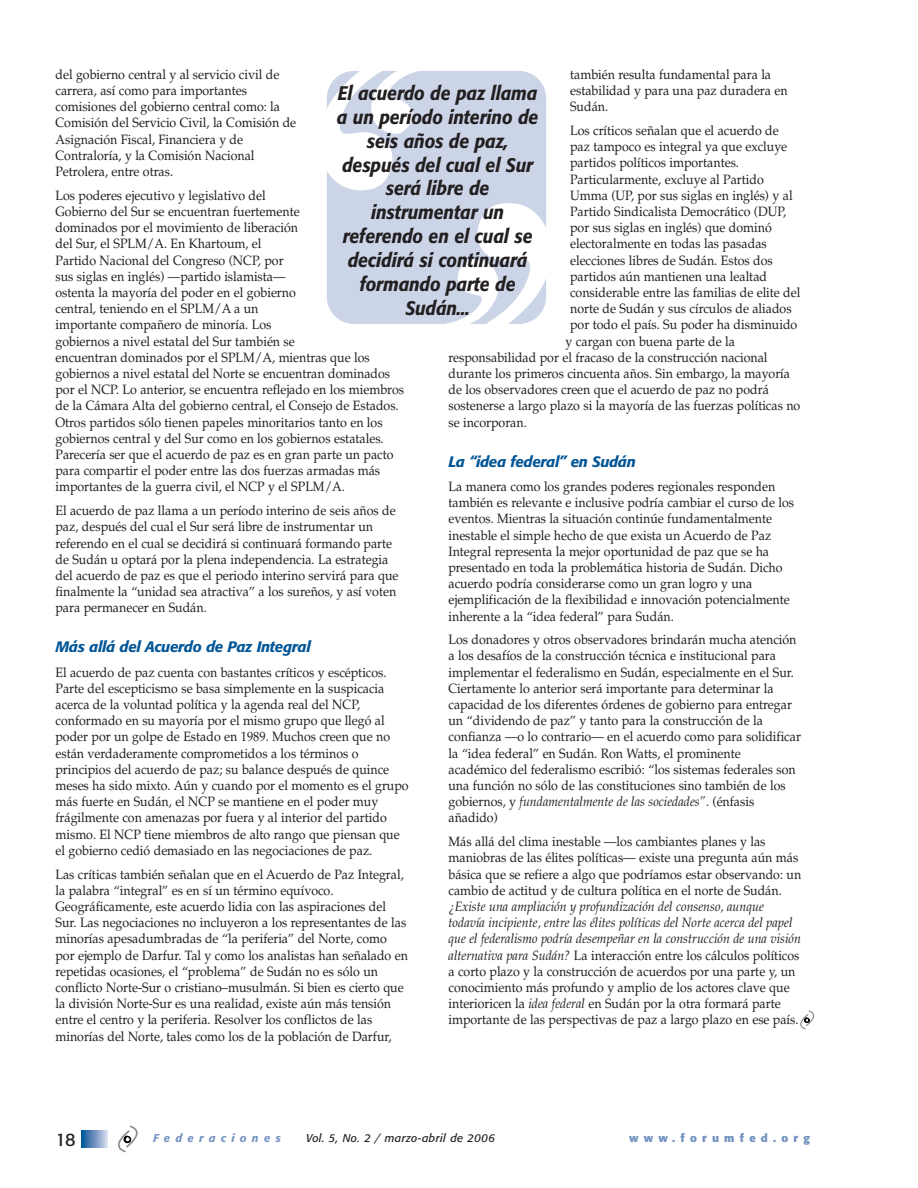
<style>
.page{position:relative;width:918px;height:1188px;background:#fff}
.page>*{position:absolute;margin:0;border:0;box-sizing:border-box;transform-origin:0 0}
.t1{font:italic 500 19.5px/24px "Formata";letter-spacing:-.005em;color:#231f20;text-align:center;scale:.9 1}
.t2{font:18px "Formata";color:#231f20}
.t3{font:italic 500 15px "Formata";letter-spacing:-.02em;color:#005596}
.t4{font:13.5px/16.2px "Palatino";color:#231f20;scale:.92 1}
.t5{font:italic 11.25px "Formata";letter-spacing:.03em;color:#231f20}
.t6{font:700 11.25px "Formata";letter-spacing:.465em;color:#7493c1}
.t7{font:italic 500 11.25px "Formata";letter-spacing:.465em;color:#7493c1}
.s1{font-style:italic}
</style>
<div class="page">
<svg style="left:81px;top:1130px;width:27px;height:18px"></svg>
<svg style="left:118px;top:1125px;width:20px;height:28px"></svg>
<svg style="left:800px;top:1010px;width:15px;height:20px"></svg>
<div style="left:327px;top:71px;width:219px;height:253px;background:#ccd5e8;border-radius:27px"></div>
<svg style="left:446px;top:203px;width:100px;height:121px"></svg>
<svg style="left:326px;top:71px;width:92px;height:119px"></svg>
<p class="t4" style="left:55px;top:68px;width:263px">del gobierno central y al servicio civil de carrera, así como para importantes comisiones del gobierno central como: la Comisión del Servicio Civil, la Comisión de Asignación Fiscal, Financiera y de Contraloría, y la Comisión Nacional Petrolera, entre otras.</p>
<p class="t4" style="left:55px;top:189px;width:380px">Los poderes ejecutivo y legislativo del<br>Gobierno del Sur se encuentran fuertemente<br>dominados por el movimiento de liberación<br>del Sur, el SPLM/A. En Khartoum, el<br>Partido Nacional del Congreso (NCP, por<br>sus siglas en inglés) —partido islamista—<br>ostenta la mayoría del poder en el gobierno<br>central, teniendo en el SPLM/A a un<br>importante compañero de minoría. Los<br>gobiernos a nivel estatal del Sur también se<br>encuentran dominados por el SPLM/A, mientras que los gobiernos a nivel estatal del Norte se encuentran dominados por el NCP. Lo anterior, se encuentra reflejado en los miembros de la Cámara Alta del gobierno central, el Consejo de Estados.<br>Otros partidos sólo tienen papeles minoritarios tanto en los gobiernos central y del Sur como en los gobiernos estatales.<br>Parecería ser que el acuerdo de paz es en gran parte un pacto para compartir el poder entre las dos fuerzas armadas más importantes de la guerra civil, el NCP y el SPLM/A.</p>
<p class="t4" style="left:55px;top:504px;width:374px">El acuerdo de paz llama a un período interino de seis años de paz, después del cual el Sur será libre de instrumentar un referendo en el cual se decidirá si continuará formando parte de Sudán u optará por la plena independencia. La estrategia del acuerdo de paz es que el periodo interino servirá para que finalmente la “unidad sea atractiva” a los sureños, y así voten para permanecer en Sudán.</p>
<p class="t3" style="left:55px;top:640px;width:257px">Más allá del Acuerdo de Paz Integral</p>
<p class="t4" style="left:55px;top:666px;width:385px">El acuerdo de paz cuenta con bastantes críticos y escépticos.<br>Parte del escepticismo se basa simplemente en la suspicacia acerca de la voluntad política y la agenda real del NCP, conformado en su mayoría por el mismo grupo que llegó al poder por un golpe de Estado en 1989. Muchos creen que no están verdaderamente comprometidos a los términos o principios del acuerdo de paz; su balance después de quince meses ha sido mixto. Aún y cuando por el momento es el grupo más fuerte en Sudán, el NCP se mantiene en el poder muy frágilmente con amenazas por fuera y al interior del partido mismo. El NCP tiene miembros de alto rango que piensan que el gobierno cedió demasiado en las negociaciones de paz.</p>
<p class="t4" style="left:55px;top:867px;width:385px">Las críticas también señalan que en el Acuerdo de Paz Integral, la palabra “integral” es en sí un término equívoco.<br>Geográficamente, este acuerdo lidia con las aspiraciones del Sur. Las negociaciones no incluyeron a los representantes de las minorías apesadumbradas de “la periferia” del Norte, como por ejemplo de Darfur. Tal y como los analistas han señalado en repetidas ocasiones, el “problema” de Sudán no es sólo un conflicto Norte-Sur o cristiano–musulmán. Si bien es cierto que la división Norte-Sur es una realidad, existe aún más tensión entre el centro y la periferia. Resolver los conflictos de las minorías del Norte, tales como los de la población de Darfur,</p>
<p class="t4" style="left:570px;top:68px;width:238px">también resulta fundamental para la estabilidad y para una paz duradera en<br>Sudán.</p>
<p class="t4" style="left:570px;top:124px;width:228px">Los críticos señalan que el acuerdo de</p>
<p class="t4" style="left:570px;top:140px;width:238px">paz tampoco es integral ya que excluye</p>
<p class="t4" style="left:570px;top:156px;width:185px">partidos políticos importantes.</p>
<p class="t4" style="left:570px;top:173px;width:212px">Particularmente, excluye al Partido</p>
<p class="t4" style="left:570px;top:189px;width:243px">Umma (UP, por sus siglas en inglés) y al</p>
<p class="t4" style="left:570px;top:205px;width:237px">Partido Sindicalista Democrático (DUP,</p>
<p class="t4" style="left:570px;top:221px;width:221px">por sus siglas en inglés) que dominó</p>
<p class="t4" style="left:570px;top:237px;width:215px">electoralmente en todas las pasadas</p>
<p class="t4" style="left:570px;top:254px;width:222px">elecciones libres de Sudán. Estos dos</p>
<p class="t4" style="left:570px;top:270px;width:216px">partidos aún mantienen una lealtad</p>
<p class="t4" style="left:570px;top:286px;width:252px">considerable entre las familias de elite del</p>
<p class="t4" style="left:570px;top:302px;width:242px">norte de Sudán y sus círculos de aliados</p>
<p class="t4" style="left:570px;top:318px;width:249px">por todo el país. Su poder ha disminuido</p>
<p class="t4" style="left:566px;top:335px;width:186px">y cargan con buena parte de la</p>
<p class="t4" style="left:449px;top:351px;width:348px">responsabilidad por el fracaso de la construcción nacional</p>
<p class="t4" style="left:449px;top:367px;width:373px">durante los primeros cincuenta años. Sin embargo, la mayoría</p>
<p class="t4" style="left:449px;top:383px;width:350px">de los observadores creen que el acuerdo de paz no podrá</p>
<p class="t4" style="left:449px;top:399px;width:384px">sostenerse a largo plazo si la mayoría de las fuerzas políticas no</p>
<p class="t4" style="left:449px;top:416px;width:87px">se incorporan.</p>
<p class="t3" style="left:448px;top:455px;width:189px">La “idea federal” en Sudán</p>
<p class="t4" style="left:448px;top:480px;width:377px">La manera como los grandes poderes regionales responden también es relevante e inclusive podría cambiar el curso de los eventos. Mientras la situación continúe fundamentalmente inestable el simple hecho de que exista un Acuerdo de Paz Integral representa la mejor oportunidad de paz que se ha presentado en toda la problemática historia de Sudán. Dicho acuerdo podría considerarse como un gran logro y una ejemplificación de la flexibilidad e innovación potencialmente inherente a la “idea federal” para Sudán.</p>
<p class="t4" style="left:448px;top:633px;width:385px">Los donadores y otros observadores brindarán mucha atención a los desafíos de la construcción técnica e institucional para implementar el federalismo en Sudán, especialmente en el Sur.<br>Ciertamente lo anterior será importante para determinar la capacidad de los diferentes órdenes de gobierno para entregar un “dividendo de paz” y tanto para la construcción de la confianza —o lo contrario— en el acuerdo como para solidificar la “idea federal” en Sudán. Ron Watts, el prominente académico del federalismo escribió: “los sistemas federales son una función no sólo de las constituciones sino también de los gobiernos, y <span class="s1">fundamentalmente de las sociedades”.</span> (énfasis añadido)</p>
<p class="t4" style="left:448px;top:835px;width:385px">Más allá del clima inestable —los cambiantes planes y las maniobras de las élites políticas— existe una pregunta aún más básica que se refiere a algo que podríamos estar observando: un cambio de actitud y de cultura política en el norte de Sudán.</p>
<p class="t4" style="left:448px;top:900px;width:385px"><span class="s1">¿Existe una ampliación y profundización del consenso, aunque todavía incipiente, entre las élites políticas del Norte acerca del papel que el federalismo podría desempeñar en la construcción de una visión alternativa para Sudán?</span> La interacción entre los cálculos políticos a corto plazo y la construcción de acuerdos por una parte y, un conocimiento más profundo y amplio de los actores clave que interioricen la <span class="s1">idea federal</span> en Sudán por la otra formará parte importante de las perspectivas de paz a largo plazo en ese país.</p>
<h1 class="t1" style="left:337px;top:82px;width:225px">El acuerdo de paz llama a un período interino de seis años de paz, después del cual el Sur será libre de instrumentar un referendo en el cual se decidirá si continuará formando parte de<br>Sudán...</h1>
<h2 class="t2" style="left:55px;top:1132px;width:22px">18</h2>
<p class="t7" style="left:153px;top:1133px;width:129px">Federaciones</p>
<p class="t5" style="left:306px;top:1133px;width:190px">Vol. 5, No. 2 / marzo-abril de 2006</p>
<p class="t6" style="left:629px;top:1133px;width:182px">www.forumfed.org</p>
</div>
